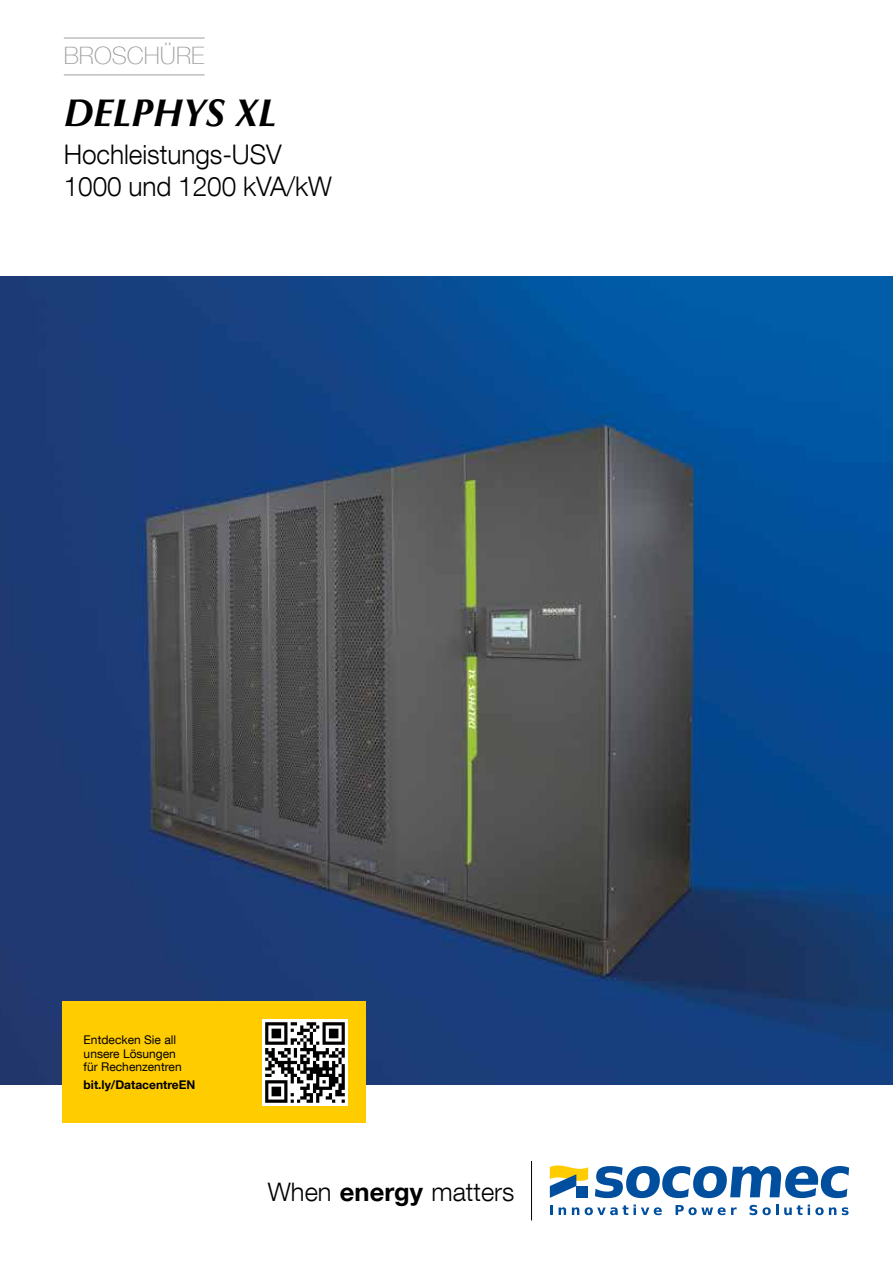
<style>
.page{position:relative;width:893px;height:1263px;background:#fff}
.page>*{position:absolute;margin:0;border:0;box-sizing:border-box;transform-origin:0 0}
.t1{font:italic 700 39px "Optima LT Std";letter-spacing:-.005em;color:#000}
.t2{font:300 27px/31.5px "Helvetica Neue LT Com";letter-spacing:-.005em;color:#000}
.t3{font:300 25.5px "Helvetica Neue LT Com";color:#000}
.t4{font:100 24px "Helvetica Neue LT Com";color:#9d9d9c}
.t5{font:12px/13.5px "Helvetica Neue LT Com";color:#000}
.t6{font:700 12px "Helvetica Neue LT Com";color:#000}
.s1{font-weight:700}
</style>
<div class="page">
<svg style="left:595px;top:1166px;width:254px;height:32px"></svg>
<svg style="left:550px;top:1205px;width:3px;height:10px"></svg>
<svg style="left:559px;top:1207px;width:7px;height:8px"></svg>
<svg style="left:572px;top:1207px;width:7px;height:8px"></svg>
<svg style="left:585px;top:1204px;width:77px;height:11px"></svg>
<svg style="left:676px;top:1205px;width:61px;height:10px"></svg>
<svg style="left:749px;top:1204px;width:29px;height:11px"></svg>
<svg style="left:784px;top:1204px;width:52px;height:11px"></svg>
<svg style="left:842px;top:1207px;width:7px;height:8px"></svg>
<svg style="left:550px;top:1165px;width:38px;height:33px"></svg>
<hr style="left:531px;top:1161px;width:1px;height:59px;background:#000">
<img style="left:0;top:276px;width:893px;height:808px">
<hr style="left:64px;top:38px;width:141px;height:1px;background:#9d9d9c">
<hr style="left:64px;top:75px;width:141px;height:1px;background:#9d9d9c">
<div style="left:62px;top:1001px;width:304px;height:122px;background:#fc0"></div>
<img style="left:262px;top:1020px;width:85px;height:85px">
<h3 class="t4" style="left:64px;top:41px;width:142px">BROSCHÜRE</h3>
<h1 class="t1" style="left:64px;top:90px;width:214px">DELPHYS XL</h1>
<h2 class="t2" style="left:64px;top:138px;width:270px">Hochleistungs-USV<br>1000 und 1200 kVA/kW</h2>
<p class="t5" style="left:84px;top:1033px;width:100px">Entdecken Sie all unsere Lösungen für Rechenzentren</p>
<p class="t6" style="left:84px;top:1077px;width:113px">bit.ly/DatacentreEN</p>
<h3 class="t3" style="left:268px;top:1177px;width:248px">When <span class="s1">energy</span> matters</h3>
</div>
